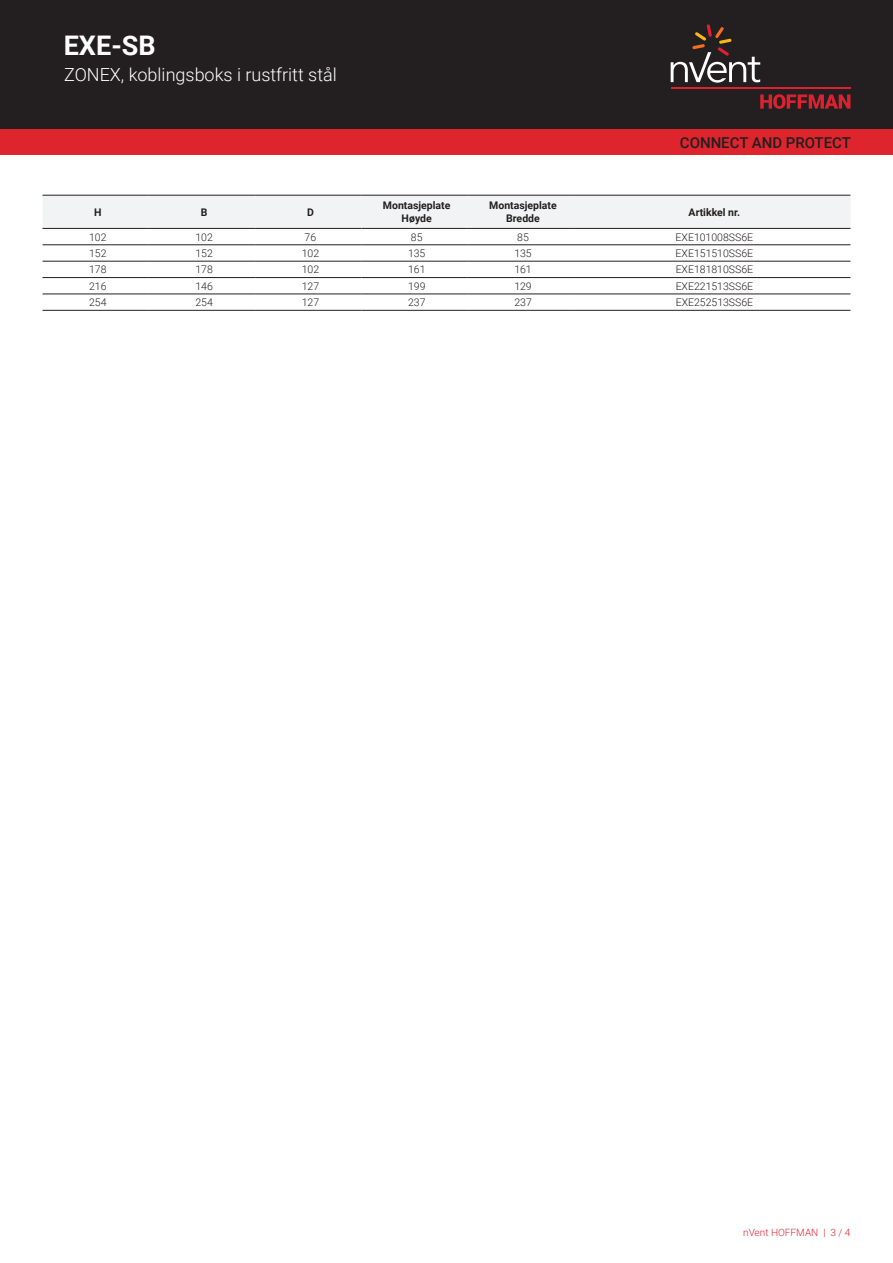
<style>
.page{position:relative;width:893px;height:1263px;background:#fff}
.page>*{position:absolute;margin:0;border:0;box-sizing:border-box;transform-origin:0 0}
.t1{font:700 27px "Roboto";color:#fff}
.t2{font:300 18px "Roboto";color:#fff}
.t3{font:500 15px "Roboto";color:#231f20}
.t4{font:300 10.5px "Roboto";color:#231f20}
.t5{font:700 10.5px/12.6px "Roboto";color:#231f20;text-align:center}
.t6{font:300 10.05px "Roboto";color:#de252e}
</style>
<div class="page">
<div style="left:0;top:0;width:893px;height:129px;background:#231f20"></div>
<svg style="left:760px;top:94px;width:90px;height:15px"></svg>
<hr style="left:671px;top:88px;width:179px;height:1px;background:#db2230">
<svg style="left:671px;top:24px;width:89px;height:59px"></svg>
<div style="left:0;top:129px;width:893px;height:26px;background:#de252e"></div>
<div style="left:43px;top:196px;width:807px;height:32px;background:#f2f3f4"></div>
<hr style="left:43px;top:195px;width:106px;height:1px;background:#231f20">
<hr style="left:149px;top:195px;width:106px;height:1px;background:#231f20">
<hr style="left:255px;top:195px;width:106px;height:1px;background:#231f20">
<hr style="left:361px;top:195px;width:107px;height:1px;background:#231f20">
<hr style="left:468px;top:195px;width:106px;height:1px;background:#231f20">
<hr style="left:574px;top:195px;width:276px;height:1px;background:#231f20">
<hr style="left:43px;top:245px;width:106px;height:1px;background:#231f20">
<hr style="left:149px;top:245px;width:106px;height:1px;background:#231f20">
<hr style="left:255px;top:245px;width:106px;height:1px;background:#231f20">
<hr style="left:361px;top:245px;width:107px;height:1px;background:#231f20">
<hr style="left:468px;top:245px;width:106px;height:1px;background:#231f20">
<hr style="left:574px;top:245px;width:276px;height:1px;background:#231f20">
<hr style="left:43px;top:261px;width:106px;height:1px;background:#231f20">
<hr style="left:149px;top:261px;width:106px;height:1px;background:#231f20">
<hr style="left:255px;top:261px;width:106px;height:1px;background:#231f20">
<hr style="left:361px;top:261px;width:107px;height:1px;background:#231f20">
<hr style="left:468px;top:261px;width:106px;height:1px;background:#231f20">
<hr style="left:574px;top:261px;width:276px;height:1px;background:#231f20">
<hr style="left:43px;top:277px;width:106px;height:1px;background:#231f20">
<hr style="left:149px;top:277px;width:106px;height:1px;background:#231f20">
<hr style="left:255px;top:277px;width:106px;height:1px;background:#231f20">
<hr style="left:361px;top:277px;width:107px;height:1px;background:#231f20">
<hr style="left:468px;top:277px;width:106px;height:1px;background:#231f20">
<hr style="left:574px;top:277px;width:276px;height:1px;background:#231f20">
<hr style="left:43px;top:294px;width:106px;height:1px;background:#231f20">
<hr style="left:149px;top:294px;width:106px;height:1px;background:#231f20">
<hr style="left:255px;top:294px;width:106px;height:1px;background:#231f20">
<hr style="left:361px;top:294px;width:107px;height:1px;background:#231f20">
<hr style="left:468px;top:294px;width:106px;height:1px;background:#231f20">
<hr style="left:574px;top:294px;width:276px;height:1px;background:#231f20">
<hr style="left:43px;top:310px;width:106px;height:1px;background:#231f20">
<hr style="left:149px;top:310px;width:106px;height:1px;background:#231f20">
<hr style="left:255px;top:310px;width:106px;height:1px;background:#231f20">
<hr style="left:361px;top:310px;width:107px;height:1px;background:#231f20">
<hr style="left:468px;top:310px;width:106px;height:1px;background:#231f20">
<hr style="left:574px;top:310px;width:276px;height:1px;background:#231f20">
<hr style="left:43px;top:228px;width:106px;height:1px;background:#231f20">
<hr style="left:149px;top:228px;width:106px;height:1px;background:#231f20">
<hr style="left:255px;top:228px;width:106px;height:1px;background:#231f20">
<hr style="left:361px;top:228px;width:107px;height:1px;background:#231f20">
<hr style="left:468px;top:228px;width:106px;height:1px;background:#231f20">
<hr style="left:574px;top:228px;width:276px;height:1px;background:#231f20">
<h1 class="t1" style="left:64px;top:26px;width:93px">EXE-SB</h1>
<h2 class="t2" style="left:64px;top:62px;width:274px">ZONEX, koblingsboks i rustfritt stål</h2>
<h3 class="t3" style="left:680px;top:132px;width:173px">CONNECT AND PROTECT</h3>
<p class="t5" style="left:94px;top:205px;width:9px">H</p>
<p class="t5" style="left:201px;top:205px;width:8px">B</p>
<p class="t5" style="left:307px;top:205px;width:8px">D</p>
<p class="t5" style="left:383px;top:199px;width:69px">Montasjeplate<br>Høyde</p>
<p class="t5" style="left:489px;top:199px;width:69px">Montasjeplate<br>Bredde</p>
<p class="t5" style="left:689px;top:205px;width:53px">Artikkel nr.</p>
<p class="t4" style="left:89px;top:229px;width:19px">102</p>
<p class="t4" style="left:195px;top:229px;width:19px">102</p>
<p class="t4" style="left:305px;top:229px;width:13px">76</p>
<p class="t4" style="left:411px;top:229px;width:13px">85</p>
<p class="t4" style="left:517px;top:229px;width:13px">85</p>
<p class="t4" style="left:676px;top:229px;width:79px">EXE101008SS6E</p>
<p class="t4" style="left:89px;top:246px;width:19px">152</p>
<p class="t4" style="left:195px;top:246px;width:19px">152</p>
<p class="t4" style="left:302px;top:246px;width:19px">102</p>
<p class="t4" style="left:408px;top:246px;width:19px">135</p>
<p class="t4" style="left:514px;top:246px;width:19px">135</p>
<p class="t4" style="left:676px;top:246px;width:79px">EXE151510SS6E</p>
<p class="t4" style="left:89px;top:262px;width:19px">178</p>
<p class="t4" style="left:195px;top:262px;width:19px">178</p>
<p class="t4" style="left:302px;top:262px;width:19px">102</p>
<p class="t4" style="left:408px;top:262px;width:19px">161</p>
<p class="t4" style="left:514px;top:262px;width:19px">161</p>
<p class="t4" style="left:676px;top:262px;width:79px">EXE181810SS6E</p>
<p class="t4" style="left:89px;top:279px;width:19px">216</p>
<p class="t4" style="left:195px;top:279px;width:19px">146</p>
<p class="t4" style="left:302px;top:279px;width:19px">127</p>
<p class="t4" style="left:408px;top:279px;width:19px">199</p>
<p class="t4" style="left:514px;top:279px;width:19px">129</p>
<p class="t4" style="left:676px;top:279px;width:79px">EXE221513SS6E</p>
<p class="t4" style="left:89px;top:295px;width:19px">254</p>
<p class="t4" style="left:195px;top:295px;width:19px">254</p>
<p class="t4" style="left:302px;top:295px;width:19px">127</p>
<p class="t4" style="left:408px;top:295px;width:19px">237</p>
<p class="t4" style="left:514px;top:295px;width:19px">237</p>
<p class="t4" style="left:676px;top:295px;width:79px">EXE252513SS6E</p>
<p class="t6" style="left:743px;top:1226px;width:109px">nVent HOFFMAN | 3 / 4</p>
</div>
